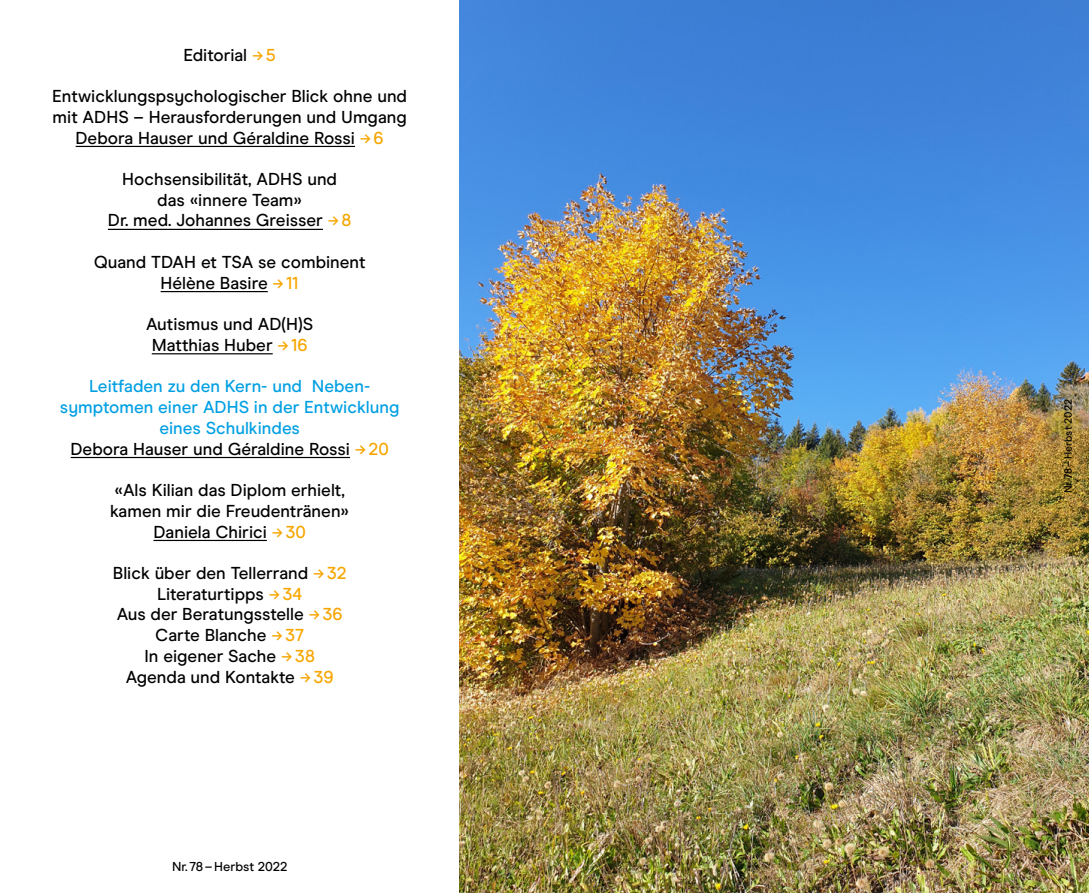
<style>
.page{position:relative;width:1089px;height:893px;background:#fff}
.page>*{position:absolute;margin:0;border:0;box-sizing:border-box;transform-origin:0 0}
.t1{font:500 17.25px/20.7px "Modern Era";color:#000;text-align:center}
.t2{font:500 17.25px/20.7px "Modern Era";color:#009fe3;text-align:center}
.t3{font:500 12.9px "Modern Era";color:#000}
.t4{font:500 10.5px "Modern Era";color:#000}
.s1{color:#f7a600}
.s2{color:#000}
</style>
<div class="page">
<img style="left:459px;top:0;width:630px;height:893px">
<hr style="left:76px;top:146px;width:279px;height:1px;background:#000">
<hr style="left:108px;top:229px;width:215px;height:1px;background:#000">
<hr style="left:161px;top:291px;width:107px;height:1px;background:#000">
<hr style="left:152px;top:353px;width:121px;height:1px;background:#000">
<hr style="left:71px;top:457px;width:279px;height:1px;background:#000">
<hr style="left:153px;top:540px;width:114px;height:1px;background:#000">
<p class="t1" style="left:183px;top:44px;width:94px">Editorial <span class="s1">→5</span></p>
<p class="t1" style="left:52px;top:86px;width:356px">Entwicklungspsychologischer Blick ohne und mit ADHS – Herausforderungen und Umgang<br>Debora Hauser und Géraldine Rossi <span class="s1">→6</span></p>
<p class="t1" style="left:108px;top:169px;width:245px">Hochsensibilität, ADHS und das «innere Team»<br>Dr. med. Johannes Greisser <span class="s1">→8</span></p>
<p class="t1" style="left:94px;top:252px;width:273px">Quand TDAH et TSA se combinent<br>Hélène Basire <span class="s1">→11</span></p>
<p class="t1" style="left:146px;top:314px;width:168px">Autismus und AD(H)S<br>Matthias Huber <span class="s1">→16</span></p>
<p class="t2" style="left:60px;top:376px;width:341px">Leitfaden zu den Kern- und Neben&shy;symptomen einer ADHS in der Entwicklung eines Schulkindes<br><span class="s2">Debora Hauser und Géraldine Rossi</span> <span class="s1">→20</span></p>
<p class="t1" style="left:110px;top:480px;width:240px">«Als Kilian das Diplom erhielt, kamen mir die Freudentränen»<br>Daniela Chirici <span class="s1">→30</span></p>
<p class="t1" style="left:113px;top:563px;width:235px">Blick über den Tellerrand <span class="s1">→32<br></span>Literaturtipps <span class="s1">→34<br></span>Aus der Beratungsstelle <span class="s1">→36<br></span>Carte Blanche <span class="s1">→37<br></span>In eigener Sache <span class="s1">→38<br></span>Agenda und Kontakte <span class="s1">→39</span></p>
<p class="t3" style="left:172px;top:859px;width:117px">Nr.78–Herbst 2022</p>
<p class="t4" style="left:1062px;top:493px;width:95px;rotate:-90deg">Nr.78–Herbst 2022</p>
</div>
